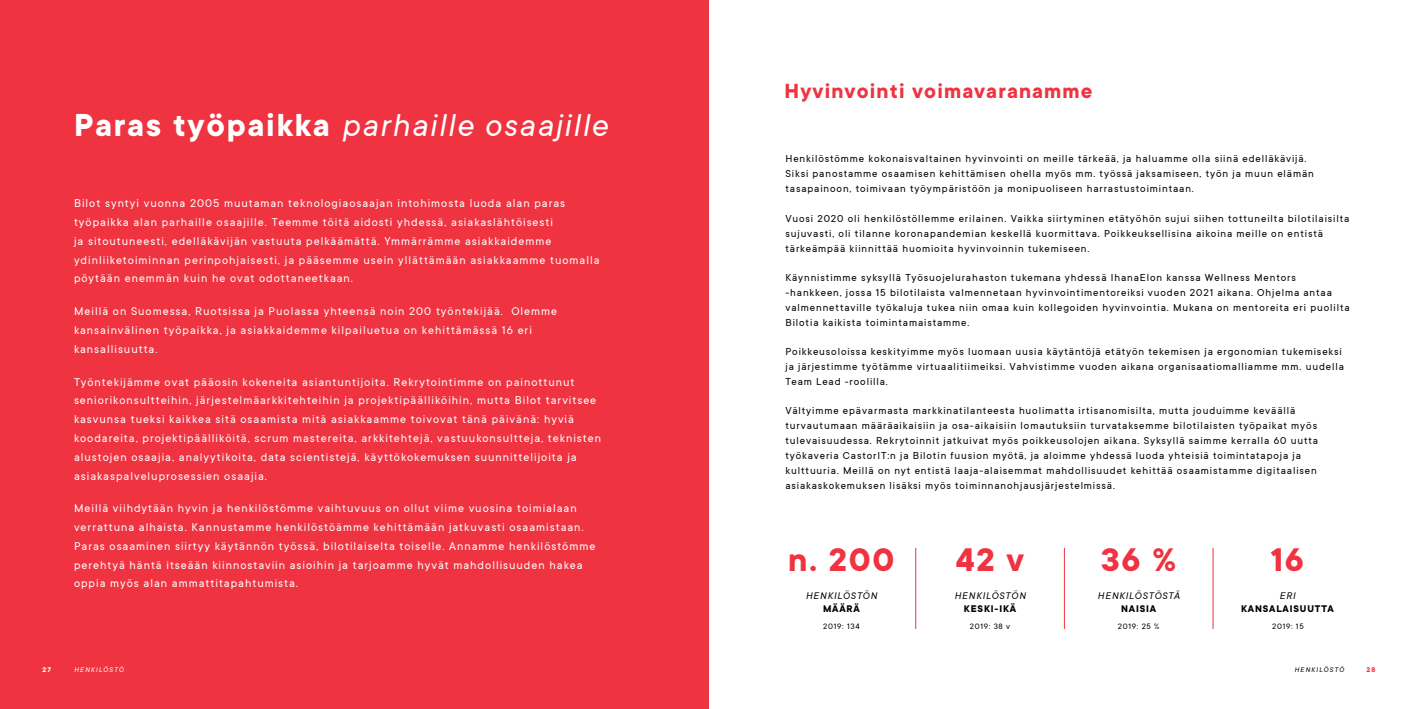
<style>
.page{position:relative;width:1418px;height:709px;background:#fff}
.page>*{position:absolute;margin:0;border:0;box-sizing:border-box;transform-origin:0 0}
.t1{font:700 36px "TT Commons";letter-spacing:.05em;color:#ef3340}
.t2{font:italic 35px "TT Commons";letter-spacing:.05em;color:#fff}
.t3{font:700 22.5px "TT Commons";letter-spacing:.05em;color:#ef3340}
.t4{font:12.5px/18.8px "TT Commons";letter-spacing:.08em;color:#fff}
.t5{font:11.25px/15px "TT Commons";letter-spacing:.08em;color:#000}
.t6{font:italic 10.62px/13px "TT Commons";letter-spacing:.08em;color:#000;text-align:center}
.t7{font:700 10.62px/13px "TT Commons";letter-spacing:.08em;color:#000;text-align:center}
.t8{font:8.75px "TT Commons";letter-spacing:.08em;color:#000}
.t9{font:italic 7.5px "TT Commons";letter-spacing:.15em;color:#fff}
.t10{font:italic 7.5px "TT Commons";letter-spacing:.15em;color:#000}
.t11{font:700 7.5px "TT Commons";color:#fff}
.t12{font:700 7.5px "TT Commons";color:#ef3340}
.s1{font-weight:700;font-style:normal}
.s2{font-weight:400;font-style:italic}
</style>
<div class="page">
<div style="left:0;top:0;width:709px;height:709px;background:#ef3340"></div>
<hr style="left:1064px;top:548px;width:1px;height:81px;background:#ef3340">
<hr style="left:1212px;top:548px;width:1px;height:81px;background:#ef3340">
<hr style="left:915px;top:548px;width:1px;height:81px;background:#ef3340">
<p class="t2" style="left:74px;top:107px;width:535px"><span class="s1">Paras työpaikka</span> parhaille osaajille</p>
<p class="t4" style="left:74px;top:194px;width:527px">Bilot syntyi vuonna 2005 muutaman teknologiaosaajan intohimosta luoda alan paras työpaikka alan parhaille osaajille. Teemme töitä aidosti yhdessä, asiakaslähtöisesti<br>ja sitoutuneesti, edelläkävijän vastuuta pelkäämättä. Ymmärrämme asiakkaidemme ydinliiketoiminnan perinpohjaisesti, ja pääsemme usein yllättämään asiakkaamme tuomalla pöytään enemmän kuin he ovat odottaneetkaan.</p>
<p class="t4" style="left:74px;top:302px;width:484px">Meillä on Suomessa, Ruotsissa ja Puolassa yhteensä noin 200 työntekijää. Olemme kansainvälinen työpaikka, ja asiakkaidemme kilpailuetua on kehittämässä 16 eri kansallisuutta.</p>
<p class="t4" style="left:74px;top:372px;width:528px">Työntekijämme ovat pääosin kokeneita asiantuntijoita. Rekrytointimme on painottunut seniorikonsultteihin, järjestelmäarkkitehteihin ja projektipäälliköihin, mutta Bilot tarvitsee kasvunsa tueksi kaikkea sitä osaamista mitä asiakkaamme toivovat tänä päivänä: hyviä koodareita, projektipäälliköitä, scrum mastereita, arkkitehtejä, vastuukonsultteja, teknisten alustojen osaajia, analyytikoita, data scientistejä, käyttökokemuksen suunnittelijoita ja asiakaspalveluprosessien osaajia.</p>
<p class="t4" style="left:74px;top:499px;width:523px">Meillä viihdytään hyvin ja henkilöstömme vaihtuvuus on ollut viime vuosina toimialaan verrattuna alhaista. Kannustamme henkilöstöämme kehittämään jatkuvasti osaamistaan.<br>Paras osaaminen siirtyy käytännön työssä, bilotilaiselta toiselle. Annamme henkilöstömme perehtyä häntä itseään kiinnostaviin asioihin ja tarjoamme hyvät mahdollisuuden hakea oppia myös alan ammattitapahtumista.</p>
<p class="t3" style="left:784px;top:78px;width:309px">Hyvinvointi voimavaranamme</p>
<p class="t5" style="left:785px;top:151px;width:530px">Henkilöstömme kokonaisvaltainen hyvinvointi on meille tärkeää, ja haluamme olla siinä edelläkävijä.<br>Siksi panostamme osaamisen kehittämisen ohella myös mm. työssä jaksamiseen, työn ja muun elämän tasapainoon, toimivaan työympäristöön ja monipuoliseen harrastustoimintaan.</p>
<p class="t5" style="left:785px;top:211px;width:565px">Vuosi 2020 oli henkilöstöllemme erilainen. Vaikka siirtyminen etätyöhön sujui siihen tottuneilta bilotilaisilta sujuvasti, oli tilanne koronapandemian keskellä kuormittava. Poikkeuksellisina aikoina meille on entistä tärkeämpää kiinnittää huomioita hyvinvoinnin tukemiseen.</p>
<p class="t5" style="left:785px;top:270px;width:565px">Käynnistimme syksyllä Työsuojelurahaston tukemana yhdessä IhanaElon kanssa Wellness Mentors -hankkeen, jossa 15 bilotilaista valmennetaan hyvinvointimentoreiksi vuoden 2021 aikana. Ohjelma antaa valmennettaville työkaluja tukea niin omaa kuin kollegoiden hyvinvointia. Mukana on mentoreita eri puolilta Bilotia kaikista toimintamaistamme.</p>
<p class="t5" style="left:785px;top:344px;width:560px">Poikkeusoloissa keskityimme myös luomaan uusia käytäntöjä etätyön tekemisen ja ergonomian tukemiseksi ja järjestimme työtämme virtuaalitiimeiksi. Vahvistimme vuoden aikana organisaatiomalliamme mm. uudella<br>Team Lead -roolilla.</p>
<p class="t5" style="left:785px;top:403px;width:534px">Vältyimme epävarmasta markkinatilanteesta huolimatta irtisanomisilta, mutta jouduimme keväällä turvautumaan määräaikaisiin ja osa-aikaisiin lomautuksiin turvataksemme bilotilaisten työpaikat myös tulevaisuudessa. Rekrytoinnit jatkuivat myös poikkeusolojen aikana. Syksyllä saimme kerralla 60 uutta työkaveria CastorIT:n ja Bilotin fuusion myötä, ja aloimme yhdessä luoda yhteisiä toimintatapoja ja kulttuuria. Meillä on nyt entistä laaja-alaisemmat mahdollisuudet kehittää osaamistamme digitaalisen asiakaskokemuksen lisäksi myös toiminnanohjausjärjestelmissä.</p>
<p class="t1" style="left:788px;top:540px;width:108px">n. 200</p>
<p class="t1" style="left:955px;top:540px;width:70px">42 v</p>
<p class="t1" style="left:1101px;top:540px;width:77px">36 %</p>
<p class="t1" style="left:1270px;top:540px;width:35px">16</p>
<p class="t6" style="left:805px;top:589px;width:73px">HENKILÖSTÖN<br><span class="s1">MÄÄRÄ</span></p>
<p class="t6" style="left:954px;top:589px;width:73px">HENKILÖSTÖN<br><span class="s1">KESKI-IKÄ</span></p>
<p class="t6" style="left:1097px;top:589px;width:84px">HENKILÖSTÖSTÄ<br><span class="s1">NAISIA</span></p>
<p class="t7" style="left:1240px;top:589px;width:94px"><span class="s2">ERI<br></span>KANSALAISUUTTA</p>
<p class="t8" style="left:823px;top:621px;width:38px">2019: 134</p>
<p class="t8" style="left:1117px;top:621px;width:43px">2019: 25 %</p>
<p class="t8" style="left:970px;top:621px;width:42px">2019: 38 v</p>
<p class="t8" style="left:1272px;top:621px;width:33px">2019: 15</p>
<p class="t9" style="left:74px;top:665px;width:51px">HENKILÖSTÖ</p>
<p class="t10" style="left:1294px;top:665px;width:51px">HENKILÖSTÖ</p>
<p class="t11" style="left:43px;top:665px;width:10px">27</p>
<p class="t12" style="left:1366px;top:665px;width:10px">28</p>
</div>
